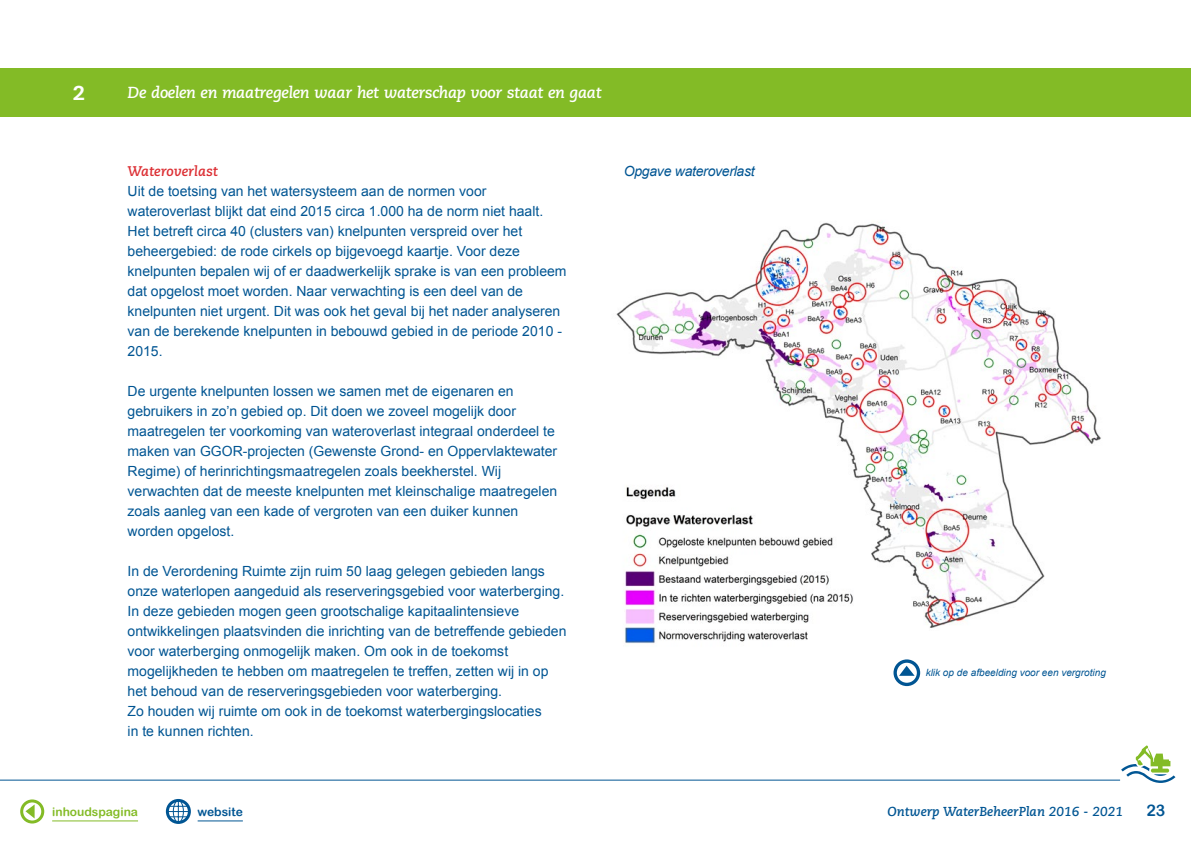
<style>
.page{position:relative;width:1191px;height:842px;background:#fff}
.page>*{position:absolute;margin:0;border:0;box-sizing:border-box;transform-origin:0 0}
.t1{font:800 20px "Caecilia LT Std";color:#fff}
.t2{font:italic 700 16px "Caecilia LT Std";letter-spacing:-.02em;color:#fff}
.t3{font:16px "Arial Rounded MT Bold";color:#005593}
.t4{font:14px/20px "Arial";color:#005593}
.t5{font:italic 14px "Arial";letter-spacing:-.02em;color:#005593}
.t6{font:italic 700 14px "Caecilia LT Std";color:#dc2f34}
.t7{font:italic 700 13px "Caecilia LT Std";color:#005593}
.t8{font:12px "Arial Rounded MT Bold";color:#83bb26}
.t9{font:12px "Arial Rounded MT Bold";color:#005593}
.t10{font:italic 10px "Arial";color:#005593}
</style>
<div class="page">
<div style="left:0;top:68px;width:1191px;height:48px;background:#83bb26"></div>
<hr style="left:52px;top:821px;width:86px;height:1px;background:#83bb26">
<hr style="left:198px;top:821px;width:45px;height:1px;background:#005593">
<div style="left:20px;top:799px;width:24px;height:24px;border:3px solid #83bb26;border-radius:50%"></div>
<svg style="left:25px;top:804px;width:10px;height:14px"></svg>
<div style="left:166px;top:799px;width:25px;height:25px;border:3px solid #005593;border-radius:50%"></div>
<div style="left:173px;top:800px;width:11px;height:23px;border:1px solid #005593;border-radius:50%"></div>
<svg style="left:167px;top:800px;width:23px;height:22px"></svg>
<hr style="left:0;top:780px;width:1120px;height:1px;background:#005593">
<svg style="left:1121px;top:745px;width:54px;height:38px"></svg>
<img style="left:616px;top:222px;width:485px;height:406px">
<img style="left:616px;top:475px;width:275px;height:168px">
<div style="left:893px;top:659px;width:27px;height:27px;border:3px solid #005593;border-radius:50%"></div>
<svg style="left:899px;top:666px;width:15px;height:10px"></svg>
<h1 class="t1" style="left:73px;top:80px;width:13px">2</h1>
<p class="t2" style="left:128px;top:83px;width:476px">De doelen en maatregelen waar het waterschap voor staat en gaat</p>
<p class="t6" style="left:128px;top:163px;width:92px">Wateroverlast</p>
<p class="t4" style="left:128px;top:181px;width:440px">Uit de toetsing van het watersysteem aan de normen voor wateroverlast blijkt dat eind 2015 circa 1.000 ha de norm niet haalt.<br>Het betreft circa 40 (clusters van) knelpunten verspreid over het beheergebied: de rode cirkels op bijgevoegd kaartje. Voor deze knelpunten bepalen wij of er daadwerkelijk sprake is van een probleem dat opgelost moet worden. Naar verwachting is een deel van de knelpunten niet urgent. Dit was ook het geval bij het nader analyseren van de berekende knelpunten in bebouwd gebied in de periode 2010 - 2015.</p>
<p class="t4" style="left:128px;top:381px;width:431px">De urgente knelpunten lossen we samen met de eigenaren en gebruikers in zo’n gebied op. Dit doen we zoveel mogelijk door maatregelen ter voorkoming van wateroverlast integraal onderdeel te maken van GGOR-projecten (Gewenste Grond- en Oppervlaktewater Regime) of herinrichtingsmaatregelen zoals beekherstel. Wij verwachten dat de meeste knelpunten met kleinschalige maatregelen zoals aanleg van een kade of vergroten van een duiker kunnen worden opgelost.</p>
<p class="t4" style="left:128px;top:561px;width:440px">In de Verordening Ruimte zijn ruim 50 laag gelegen gebieden langs onze waterlopen aangeduid als reserveringsgebied voor waterberging.<br>In deze gebieden mogen geen grootschalige kapitaalintensieve ontwikkelingen plaatsvinden die inrichting van de betreffende gebieden voor waterberging onmogelijk maken. Om ook in de toekomst mogelijkheden te hebben om maatregelen te treffen, zetten wij in op het behoud van de reserveringsgebieden voor waterberging.<br>Zo houden wij ruimte om ook in de toekomst waterbergingslocaties<br>in te kunnen richten.</p>
<p class="t5" style="left:624px;top:163px;width:132px">Opgave wateroverlast</p>
<p class="t10" style="left:925px;top:667px;width:182px">klik op de afbeelding voor een vergroting</p>
<p class="t8" style="left:52px;top:805px;width:87px">inhoudspagina</p>
<p class="t9" style="left:198px;top:805px;width:47px">website</p>
<p class="t7" style="left:887px;top:804px;width:237px">Ontwerp WaterBeheerPlan 2016 - 2021</p>
<p class="t3" style="left:1146px;top:801px;width:21px">23</p>
</div>
